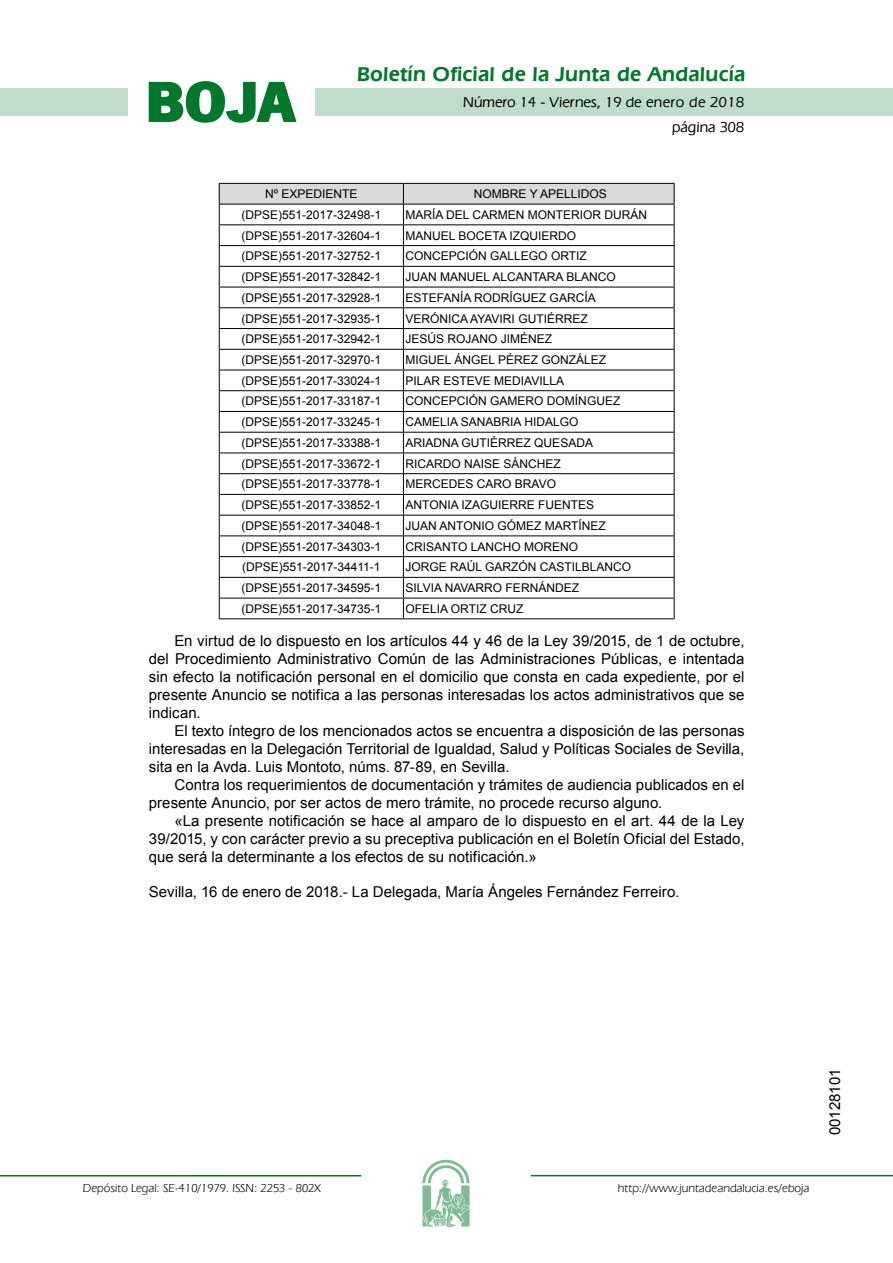
<style>
.page{position:relative;width:893px;height:1263px;background:#fff}
.page>*{position:absolute;margin:0;border:0;box-sizing:border-box;transform-origin:0 0}
.t1{font:700 57.75px "News Got T";color:#00782c;scale:1.14 1}
.t2{font:600 21px "Eras IT Cby BT";letter-spacing:.01em;color:#00782c}
.t3{font:15px/18px "Arial";color:#000;text-align:justify}
.t4{font:500 15px/24.5px "Eras IT Cby BT";color:#000;text-align:right}
.t5{font:12px "Arial";color:#000}
.t6{font:12px "Eras IT Cby BT";color:#000}
</style>
<div class="page">
<div style="left:315px;top:88px;width:577px;height:28px;background:#bfddca"></div>
<div style="left:0;top:88px;width:128px;height:28px;background:#bfddca"></div>
<hr style="left:0;top:1175px;width:361px;height:2px;background:#00782c">
<svg style="left:422px;top:1159px;width:47px;height:68px"></svg>
<hr style="left:531px;top:1175px;width:361px;height:1px;background:#00782c">
<svg style="left:148px;top:81px;width:149px;height:42px"></svg>
<svg style="left:219px;top:183px;width:455px;height:435px"></svg>
<hr style="left:219px;top:618px;width:184px;height:1px;background:#000">
<hr style="left:403px;top:618px;width:271px;height:1px;background:#000">
<h1 class="t1" style="left:145px;top:68px;width:133px">BOJA</h1>
<h2 class="t2" style="left:357px;top:62px;width:390px">Boletín Oficial de la Junta de Andalucía</h2>
<p class="t4" style="left:463px;top:90px;width:283px">Número 14 - Viernes, 19 de enero de 2018 página 308</p>
<p class="t5" style="left:265px;top:186px;width:94px">Nº EXPEDIENTE</p>
<p class="t5" style="left:474px;top:186px;width:134px">NOMBRE Y APELLIDOS</p>
<p class="t5" style="left:241px;top:207px;width:141px">(DPSE)551-2017-32498-1</p>
<p class="t5" style="left:405px;top:207px;width:243px">MARÍA DEL CARMEN MONTERIOR DURÁN</p>
<p class="t5" style="left:241px;top:228px;width:141px">(DPSE)551-2017-32604-1</p>
<p class="t5" style="left:405px;top:228px;width:172px">MANUEL BOCETA IZQUIERDO</p>
<p class="t5" style="left:241px;top:248px;width:141px">(DPSE)551-2017-32752-1</p>
<p class="t5" style="left:405px;top:248px;width:183px">CONCEPCIÓN GALLEGO ORTIZ</p>
<p class="t5" style="left:241px;top:269px;width:141px">(DPSE)551-2017-32842-1</p>
<p class="t5" style="left:405px;top:269px;width:212px">JUAN MANUEL ALCANTARA BLANCO</p>
<p class="t5" style="left:241px;top:290px;width:141px">(DPSE)551-2017-32928-1</p>
<p class="t5" style="left:405px;top:290px;width:192px">ESTEFANÍA RODRÍGUEZ GARCÍA</p>
<p class="t5" style="left:241px;top:310px;width:141px">(DPSE)551-2017-32935-1</p>
<p class="t5" style="left:405px;top:310px;width:184px">VERÓNICA AYAVIRI GUTIÉRREZ</p>
<p class="t5" style="left:241px;top:331px;width:141px">(DPSE)551-2017-32942-1</p>
<p class="t5" style="left:405px;top:331px;width:148px">JESÚS ROJANO JIMÉNEZ</p>
<p class="t5" style="left:241px;top:352px;width:141px">(DPSE)551-2017-32970-1</p>
<p class="t5" style="left:405px;top:352px;width:202px">MIGUEL ÁNGEL PÉREZ GONZÁLEZ</p>
<p class="t5" style="left:241px;top:373px;width:141px">(DPSE)551-2017-33024-1</p>
<p class="t5" style="left:405px;top:373px;width:160px">PILAR ESTEVE MEDIAVILLA</p>
<p class="t5" style="left:241px;top:393px;width:141px">(DPSE)551-2017-33187-1</p>
<p class="t5" style="left:405px;top:393px;width:216px">CONCEPCIÓN GAMERO DOMÍNGUEZ</p>
<p class="t5" style="left:241px;top:414px;width:141px">(DPSE)551-2017-33245-1</p>
<p class="t5" style="left:405px;top:414px;width:174px">CAMELIA SANABRIA HIDALGO</p>
<p class="t5" style="left:241px;top:435px;width:141px">(DPSE)551-2017-33388-1</p>
<p class="t5" style="left:405px;top:435px;width:189px">ARIADNA GUTIÉRREZ QUESADA</p>
<p class="t5" style="left:241px;top:456px;width:141px">(DPSE)551-2017-33672-1</p>
<p class="t5" style="left:405px;top:456px;width:157px">RICARDO NAISE SÁNCHEZ</p>
<p class="t5" style="left:241px;top:476px;width:141px">(DPSE)551-2017-33778-1</p>
<p class="t5" style="left:405px;top:476px;width:152px">MERCEDES CARO BRAVO</p>
<p class="t5" style="left:241px;top:497px;width:141px">(DPSE)551-2017-33852-1</p>
<p class="t5" style="left:405px;top:497px;width:190px">ANTONIA IZAGUIERRE FUENTES</p>
<p class="t5" style="left:241px;top:518px;width:141px">(DPSE)551-2017-34048-1</p>
<p class="t5" style="left:405px;top:518px;width:202px">JUAN ANTONIO GÓMEZ MARTÍNEZ</p>
<p class="t5" style="left:241px;top:539px;width:141px">(DPSE)551-2017-34303-1</p>
<p class="t5" style="left:405px;top:539px;width:174px">CRISANTO LANCHO MORENO</p>
<p class="t5" style="left:242px;top:559px;width:140px">(DPSE)551-2017-34411-1</p>
<p class="t5" style="left:405px;top:559px;width:227px">JORGE RAÚL GARZÓN CASTILBLANCO</p>
<p class="t5" style="left:241px;top:580px;width:141px">(DPSE)551-2017-34595-1</p>
<p class="t5" style="left:405px;top:580px;width:175px">SILVIA NAVARRO FERNÁNDEZ</p>
<p class="t5" style="left:241px;top:601px;width:141px">(DPSE)551-2017-34735-1</p>
<p class="t5" style="left:405px;top:601px;width:119px">OFELIA ORTIZ CRUZ</p>
<p class="t3" style="left:149px;top:632px;width:597px;text-indent:26px">En virtud de lo dispuesto en los artículos 44 y 46 de la Ley 39/2015, de 1 de octubre, del Procedimiento Administrativo Común de las Administraciones Públicas, e intentada sin efecto la notificación personal en el domicilio que consta en cada expediente, por el presente Anuncio se notifica a las personas interesadas los actos administrativos que se indican.</p>
<p class="t3" style="left:149px;top:722px;width:597px;text-indent:26px">El texto íntegro de los mencionados actos se encuentra a disposición de las personas interesadas en la Delegación Territorial de Igualdad, Salud y Políticas Sociales de Sevilla, sita en la Avda. Luis Montoto, núms. 87-89, en Sevilla.</p>
<p class="t3" style="left:149px;top:776px;width:597px;text-indent:26px">Contra los requerimientos de documentación y trámites de audiencia publicados en el presente Anuncio, por ser actos de mero trámite, no procede recurso alguno.</p>
<p class="t3" style="left:149px;top:812px;width:597px;text-indent:26px">«La presente notificación se hace al amparo de lo dispuesto en el art. 44 de la Ley 39/2015, y con carácter previo a su preceptiva publicación en el Boletín Oficial del Estado, que será la determinante a los efectos de su notificación.»</p>
<p class="t3" style="left:149px;top:883px;width:532px">Sevilla, 16 de enero de 2018.- La Delegada, María Ángeles Fernández Ferreiro.</p>
<p class="t6" style="left:83px;top:1181px;width:239px">Depósito Legal: SE-410/1979. ISSN: 2253 - 802X</p>
<p class="t6" style="left:618px;top:1181px;width:193px">http://www.juntadeandalucia.es/eboja</p>
<p class="t3" style="left:826px;top:1135px;width:68px;rotate:-90deg">00128101</p>
</div>
